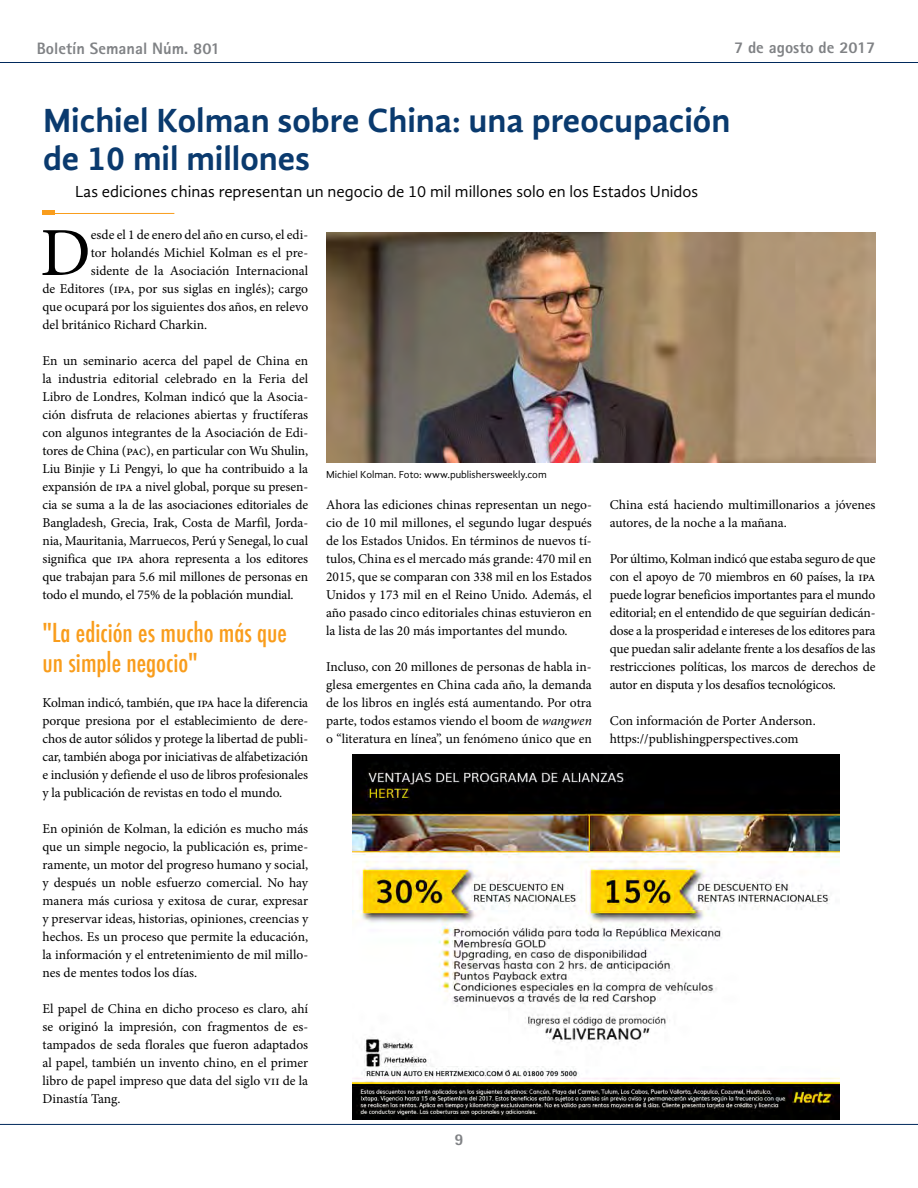
<style>
.page{position:relative;width:918px;height:1188px;background:#fff}
.page>*{position:absolute;margin:0;border:0;box-sizing:border-box;transform-origin:0 0}
.t1{font:68.85px "Minion Pro";color:#000}
.t2{font:700 34.5px/37.5px "Gandhi Sans";color:#0a3a6e}
.t3{font:500 condensed 25.5px/30px "Futura";color:#f99d1c}
.t4{font:16.5px "Gandhi Sans";color:#000}
.t5{font:800 16.5px "Rotis Sans Serif";color:#808285}
.t6{font:13.5px/18px "Minion Pro";letter-spacing:-.01em;color:#000;text-align:justify}
.t7{font:10.5px "Gandhi Sans";color:#000}
.s1{font-style:italic}
</style>
<div class="page">
<hr style="left:0;top:62px;width:918px;height:1px;background:#00295c">
<hr style="left:0;top:1124px;width:918px;height:1px;background:#00295c">
<img style="left:353px;top:755px;width:487px;height:365px">
<hr style="left:43px;top:213px;width:131px;height:1px;background:#f99d1c">
<hr style="left:43px;top:210px;width:12px;height:4px;background:#f99d1c">
<img style="left:326px;top:233px;width:549px;height:229px">
<p class="t5" style="left:37px;top:38px;width:185px">Boletín Semanal Núm. 801</p>
<p class="t5" style="left:734px;top:37px;width:143px">7 de agosto de 2017</p>
<h2 class="t2" style="left:43px;top:102px;width:689px">Michiel Kolman sobre China: una preocupación de 10 mil millones</h2>
<p class="t4" style="left:75px;top:182px;width:625px">Las ediciones chinas representan un negocio de 10 mil millones solo en los Estados Unidos</p>
<h1 class="t1" style="left:40px;top:207px;width:52px">D</h1>
<p class="t6" style="left:91px;top:226px;width:219px">esde el 1 de enero del año en curso, el edi-</p>
<p class="t6" style="left:91px;top:244px;width:219px">tor holandés Michiel Kolman es el pre-</p>
<p class="t6" style="left:91px;top:262px;width:219px">sidente de la Asociación Internacional</p>
<p class="t6" style="left:43px;top:280px;width:267px">de Editores (ipa, por sus siglas en inglés); cargo</p>
<p class="t6" style="left:43px;top:298px;width:267px">que ocupará por los siguientes dos años, en relevo</p>
<p class="t6" style="left:43px;top:316px;width:166px">del británico Richard Charkin.</p>
<p class="t6" style="left:43px;top:352px;width:267px">En un seminario acerca del papel de China en la industria editorial celebrado en la Feria del Libro de Londres, Kolman indicó que la Asocia&shy;ción disfruta de relaciones abiertas y fructíferas con algunos integrantes de la Asociación de Edi&shy;tores de China (pac), en particular con Wu Shulin, Liu Binjie y Li Pengyi, lo que ha contribuido a la expansión de ipa a nivel global, porque su presen&shy;cia se suma a la de las asociaciones editoriales de Bangladesh, Grecia, Irak, Costa de Marfil, Jorda&shy;nia, Mauritania, Marruecos, Perú y Senegal, lo cual significa que ipa ahora representa a los editores que trabajan para 5.6 mil millones de personas en todo el mundo, el 75% de la población mundial.</p>
<h3 class="t3" style="left:43px;top:618px;width:246px">"La edición es mucho más que un simple negocio"</h3>
<p class="t6" style="left:43px;top:694px;width:267px">Kolman indicó, también, que ipa hace la diferencia porque presiona por el establecimiento de dere&shy;chos de autor sólidos y protege la libertad de publi&shy;car, también aboga por iniciativas de alfabetización e inclusión y defiende el uso de libros profesionales y la publicación de revistas en todo el mundo.</p>
<p class="t6" style="left:43px;top:820px;width:267px">En opinión de Kolman, la edición es mucho más que un simple negocio, la publicación es, prime&shy;ramente, un motor del progreso humano y social, y después un noble esfuerzo comercial. No hay manera más curiosa y exitosa de curar, expresar y preservar ideas, historias, opiniones, creencias y hechos. Es un proceso que permite la educación, la información y el entretenimiento de mil millo&shy;nes de mentes todos los días.</p>
<p class="t6" style="left:43px;top:1000px;width:267px">El papel de China en dicho proceso es claro, ahí se originó la impresión, con fragmentos de es&shy;tampados de seda florales que fueron adaptados al papel, también un invento chino, en el primer libro de papel impreso que data del siglo vii de la Dinastía Tang.</p>
<p class="t7" style="left:326px;top:468px;width:222px">Michiel Kolman. Foto: www.publishersweekly.com</p>
<p class="t6" style="left:326px;top:496px;width:267px">Ahora las ediciones chinas representan un nego&shy;cio de 10 mil millones, el segundo lugar después de los Estados Unidos. En términos de nuevos tí&shy;tulos, China es el mercado más grande: 470 mil en 2015, que se comparan con 338 mil en los Estados Unidos y 173 mil en el Reino Unido. Además, el año pasado cinco editoriales chinas estuvieron en la lista de las 20 más importantes del mundo.</p>
<p class="t6" style="left:326px;top:658px;width:267px">Incluso, con 20 millones de personas de habla in&shy;glesa emergentes en China cada año, la demanda de los libros en inglés está aumentando. Por otra parte, todos estamos viendo el boom de <span class="s1">wangwen </span>o “literatura en línea”, un fenómeno único que en</p>
<p class="t5" style="left:455px;top:1129px;width:11px">9</p>
<p class="t6" style="left:610px;top:496px;width:267px">China está haciendo multimillonarios a jóvenes autores, de la noche a la mañana.</p>
<p class="t6" style="left:610px;top:550px;width:267px">Por último, Kolman indicó que estaba seguro de que con el apoyo de 70 miembros en 60 países, la ipa puede lograr beneficios importantes para el mundo editorial; en el entendido de que seguirían dedicán&shy;dose a la prosperidad e intereses de los editores para que puedan salir adelante frente a los desafíos de las restricciones políticas, los marcos de derechos de autor en disputa y los desafíos tecnológicos.</p>
<p class="t6" style="left:610px;top:712px;width:207px">Con información de Porter Anderson. https://publishingperspectives.com</p>
</div>
